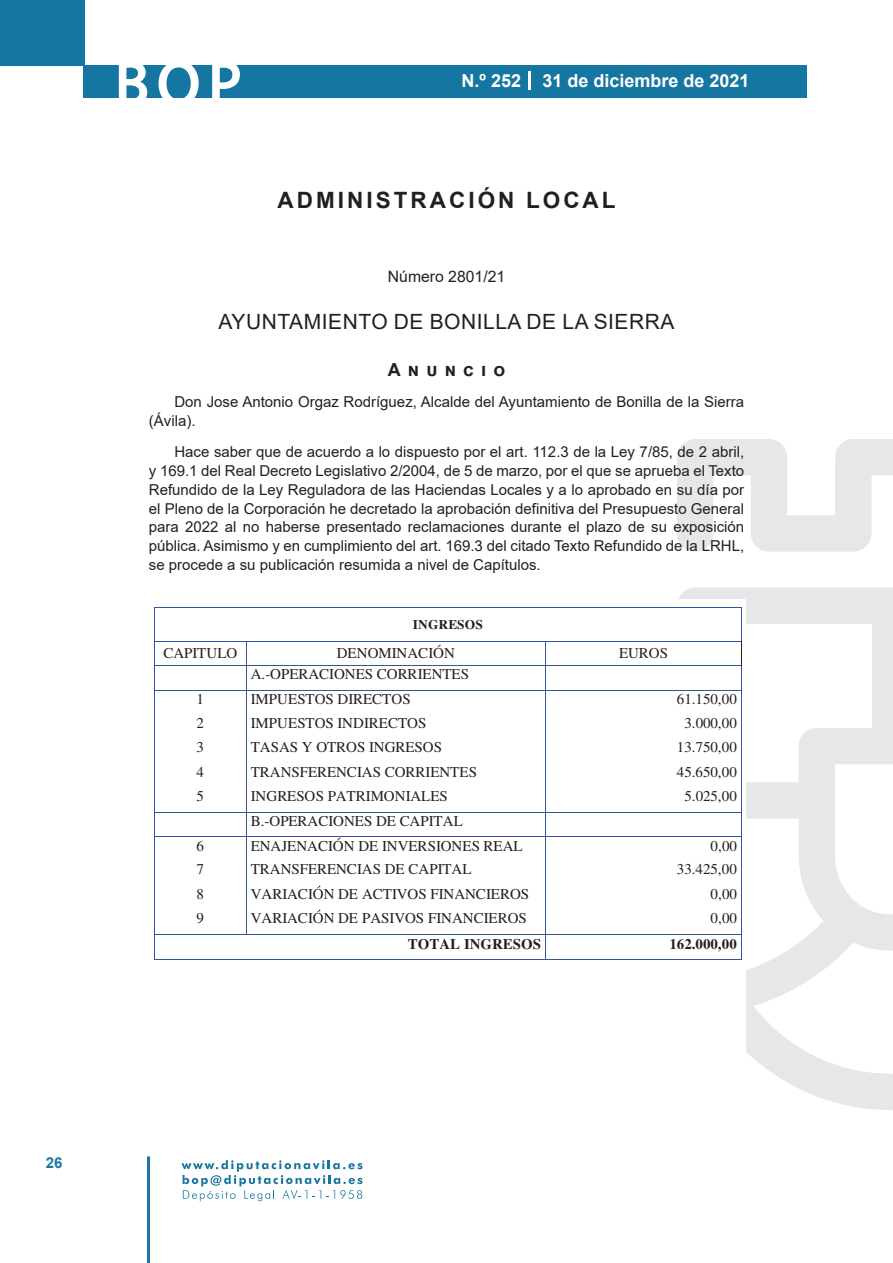
<style>
.page{position:relative;width:893px;height:1263px;background:#fff}
.page>*{position:absolute;margin:0;border:0;box-sizing:border-box;transform-origin:0 0}
.t1{font:500 61.5px "Avant Garde";color:#fff}
.t2{font:700 22.5px "Arial";letter-spacing:.135em;color:#231f20}
.t3{font:21px "Arial";letter-spacing:.025em;color:#231f20}
.t4{font:700 18px "Arial";color:#fff}
.t5{font:700 18px "Arial";letter-spacing:.4em;color:#231f20}
.t6{font:15.75px "Arial";color:#231f20}
.t7{font:15px/18.8px "Arial";color:#231f20}
.t8{font:15px "Times";letter-spacing:.005em;color:#231f20}
.t9{font:700 15px "Times";letter-spacing:.005em;color:#231f20}
.t10{font:700 15px "Arial";color:#1d76a4}
.t11{font:700 13.5px "Times";color:#231f20}
</style>
<div class="page">
<div style="left:0;top:0;width:85px;height:65px;background:#1676a2"></div>
<div style="left:84px;top:65px;width:723px;height:33px;background:#1676a2"></div>
<svg style="left:118px;top:65px;width:30px;height:33px"></svg>
<svg style="left:158px;top:65px;width:41px;height:33px"></svg>
<svg style="left:212px;top:65px;width:28px;height:33px"></svg>
<svg style="left:182px;top:1160px;width:181px;height:41px"></svg>
<hr style="left:147px;top:1156px;width:3px;height:107px;background:#1d76a4">
<svg style="left:529px;top:71px;width:2px;height:19px"></svg>
<svg style="left:677px;top:439px;width:216px;height:671px"></svg>
<div style="left:147px;top:600px;width:599px;height:467px;background:#fff"></div>
<hr style="left:155px;top:607px;width:586px;height:1px;background:#3653a3">
<hr style="left:154px;top:607px;width:1px;height:34px;background:#3653a3">
<hr style="left:741px;top:607px;width:1px;height:34px;background:#3653a3">
<hr style="left:155px;top:641px;width:91px;height:1px;background:#3653a3">
<hr style="left:246px;top:641px;width:299px;height:1px;background:#3653a3">
<hr style="left:546px;top:641px;width:195px;height:1px;background:#3653a3">
<hr style="left:155px;top:665px;width:91px;height:1px;background:#3653a3">
<hr style="left:246px;top:665px;width:299px;height:1px;background:#3653a3">
<hr style="left:546px;top:665px;width:195px;height:1px;background:#3653a3">
<hr style="left:155px;top:690px;width:91px;height:1px;background:#3653a3">
<hr style="left:246px;top:690px;width:299px;height:1px;background:#3653a3">
<hr style="left:546px;top:690px;width:195px;height:1px;background:#3653a3">
<hr style="left:155px;top:812px;width:91px;height:1px;background:#3653a3">
<hr style="left:246px;top:812px;width:299px;height:1px;background:#3653a3">
<hr style="left:546px;top:812px;width:195px;height:1px;background:#3653a3">
<hr style="left:155px;top:836px;width:91px;height:1px;background:#3653a3">
<hr style="left:246px;top:836px;width:299px;height:1px;background:#3653a3">
<hr style="left:546px;top:836px;width:195px;height:1px;background:#3653a3">
<hr style="left:155px;top:934px;width:91px;height:1px;background:#3653a3">
<svg style="left:246px;top:642px;width:1px;height:292px"></svg>
<hr style="left:246px;top:934px;width:299px;height:1px;background:#3653a3">
<hr style="left:546px;top:934px;width:195px;height:1px;background:#3653a3">
<svg style="left:154px;top:641px;width:1px;height:319px"></svg>
<hr style="left:155px;top:959px;width:390px;height:1px;background:#3653a3">
<svg style="left:545px;top:641px;width:1px;height:319px"></svg>
<hr style="left:546px;top:959px;width:195px;height:1px;background:#3653a3">
<svg style="left:741px;top:641px;width:1px;height:319px"></svg>
<h1 class="t1" style="left:115px;top:46px;width:128px">BOP</h1>
<p class="t4" style="left:462px;top:68px;width:289px">N.º 252 31 de diciembre de 2021</p>
<h2 class="t2" style="left:277px;top:184px;width:340px">ADMINISTRACIÓN LOCAL</h2>
<p class="t6" style="left:388px;top:266px;width:119px">Número 2801/21</p>
<h3 class="t3" style="left:219px;top:307px;width:457px">AYUNTAMIENTO DE BONILLA DE LA SIERRA</h3>
<p class="t5" style="left:388px;top:357px;width:119px">Anuncio</p>
<p class="t7" style="left:149px;top:392px;width:597px;text-indent:26px">Don Jose Antonio Orgaz Rodríguez, Alcalde del Ayuntamiento de Bonilla de la Sierra (Ávila).</p>
<p class="t7" style="left:149px;top:443px;width:597px;text-align:justify;text-indent:26px">Hace saber que de acuerdo a lo dispuesto por el art. 112.3 de la Ley 7/85, de 2 abril, y 169.1 del Real Decreto Legislativo 2/2004, de 5 de marzo, por el que se aprueba el Texto Refundido de la Ley Reguladora de las Haciendas Locales y a lo aprobado en su día por el Pleno de la Corporación he decretado la aprobación definitiva del Presupuesto General para 2022 al no haberse presentado reclamaciones durante el plazo de su exposición pública. Asimismo y en cumplimiento del art. 169.3 del citado Texto Refundido de la LRHL, se procede a su publicación resumida a nivel de Capítulos.</p>
<p class="t11" style="left:413px;top:619px;width:71px">INGRESOS</p>
<p class="t8" style="left:163px;top:645px;width:75px">CAPITULO</p>
<p class="t8" style="left:337px;top:645px;width:119px">DENOMINACIÓN</p>
<p class="t8" style="left:619px;top:645px;width:51px">EUROS</p>
<p class="t8" style="left:251px;top:666px;width:220px">A.-OPERACIONES CORRIENTES</p>
<p class="t8" style="left:196px;top:690px;width:9px">1</p>
<p class="t8" style="left:251px;top:690px;width:161px">IMPUESTOS DIRECTOS</p>
<p class="t8" style="left:677px;top:690px;width:62px">61.150,00</p>
<p class="t8" style="left:196px;top:714px;width:9px">2</p>
<p class="t8" style="left:251px;top:714px;width:177px">IMPUESTOS INDIRECTOS</p>
<p class="t8" style="left:684px;top:714px;width:54px">3.000,00</p>
<p class="t8" style="left:196px;top:739px;width:9px">3</p>
<p class="t8" style="left:251px;top:739px;width:193px">TASAS Y OTROS INGRESOS</p>
<p class="t8" style="left:677px;top:739px;width:62px">13.750,00</p>
<p class="t8" style="left:196px;top:763px;width:9px">4</p>
<p class="t8" style="left:251px;top:763px;width:228px">TRANSFERENCIAS CORRIENTES</p>
<p class="t8" style="left:677px;top:763px;width:62px">45.650,00</p>
<p class="t8" style="left:196px;top:788px;width:9px">5</p>
<p class="t8" style="left:251px;top:788px;width:199px">INGRESOS PATRIMONIALES</p>
<p class="t8" style="left:684px;top:788px;width:54px">5.025,00</p>
<p class="t8" style="left:251px;top:813px;width:214px">B.-OPERACIONES DE CAPITAL</p>
<p class="t8" style="left:196px;top:837px;width:9px">6</p>
<p class="t8" style="left:251px;top:837px;width:273px">ENAJENACIÓN DE INVERSIONES REAL</p>
<p class="t8" style="left:711px;top:837px;width:28px">0,00</p>
<p class="t8" style="left:196px;top:861px;width:9px">7</p>
<p class="t8" style="left:251px;top:861px;width:222px">TRANSFERENCIAS DE CAPITAL</p>
<p class="t8" style="left:677px;top:861px;width:62px">33.425,00</p>
<p class="t8" style="left:196px;top:885px;width:9px">8</p>
<p class="t8" style="left:251px;top:885px;width:280px">VARIACIÓN DE ACTIVOS FINANCIEROS</p>
<p class="t8" style="left:711px;top:885px;width:28px">0,00</p>
<p class="t8" style="left:196px;top:910px;width:9px">9</p>
<p class="t8" style="left:251px;top:910px;width:278px">VARIACIÓN DE PASIVOS FINANCIEROS</p>
<p class="t8" style="left:711px;top:910px;width:28px">0,00</p>
<p class="t9" style="left:408px;top:939px;width:135px">TOTAL INGRESOS</p>
<p class="t9" style="left:669px;top:939px;width:69px">162.000,00</p>
<p class="t10" style="left:46px;top:1152px;width:18px">26</p>
</div>
